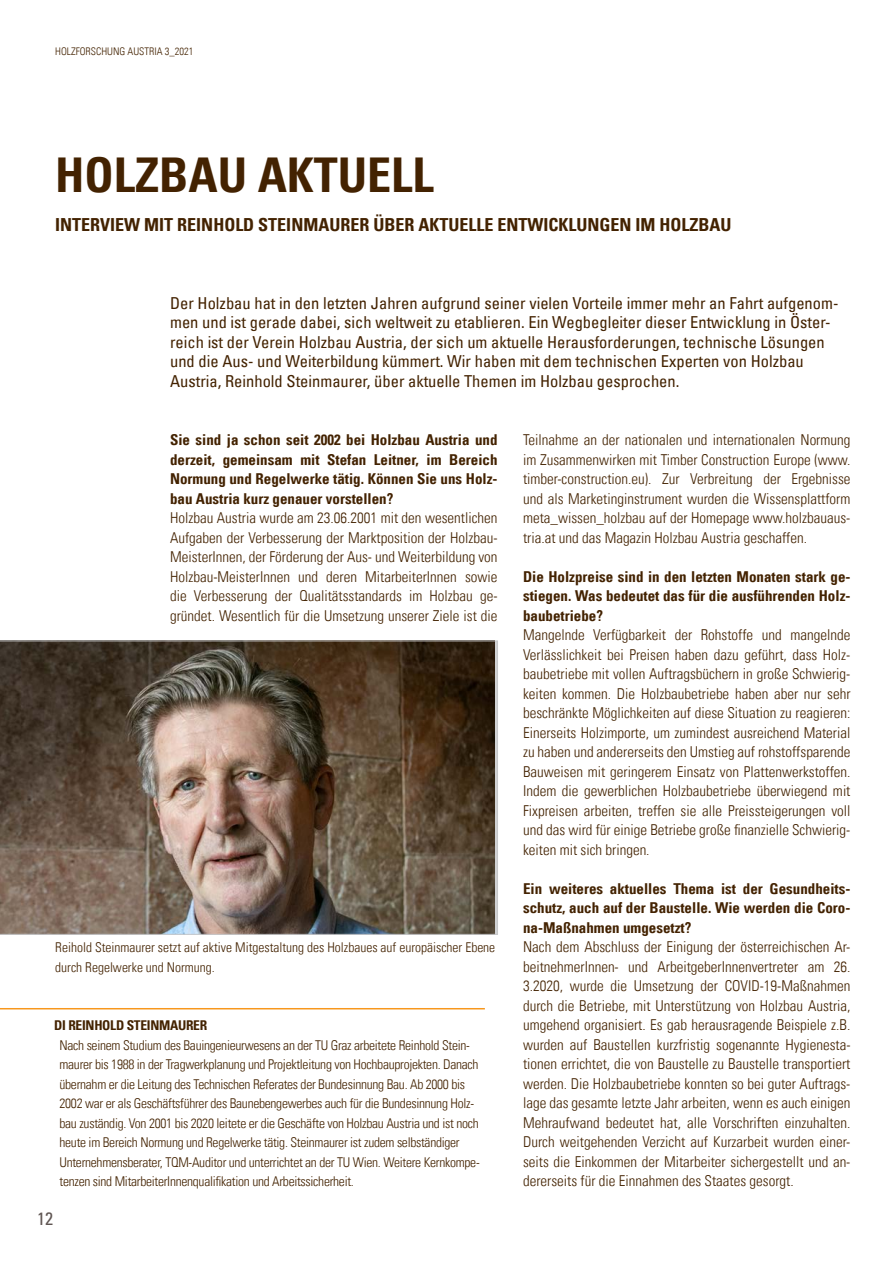
<style>
.page{position:relative;width:893px;height:1263px;background:#fff}
.page>*{position:absolute;margin:0;border:0;box-sizing:border-box;transform-origin:0 0}
.t1{font:48px "Univers Com 67 Bold Cond";color:#432201}
.t2{font:18px "Univers Com 67 Bold Cond";color:#432201}
.t3{font:condensed 18px "Univers Com 57";color:#5f5552}
.t4{font:condensed 16.5px/19.5px "Univers Com 57";color:#432201}
.t5{font:15px/19.5px "Univers Com 47 Light Cond";color:#432201;text-align:justify}
.t6{font:15px/19.5px "Univers Com 67 Bold Cond";color:#432201;text-align:justify}
.t7{font:13.5px/19.5px "Univers Com 47 Light Cond";letter-spacing:-.02em;color:#432201}
.t8{font:13.5px/19.5px "Univers Com 47 Light Cond";color:#432201}
.t9{font:13.5px "Univers Com 67 Bold Cond";letter-spacing:-.02em;color:#432201}
.t10{font:10.5px "Univers Com 47 Light Cond";color:#432201}
</style>
<div class="page">
<hr style="left:0;top:1008px;width:485px;height:1px;background:#f7971d">
<svg style="left:0;top:641px;width:498px;height:293px;background:#665546"></svg>
<p class="t10" style="left:55px;top:45px;width:140px">HOLZFORSCHUNG AUSTRIA 3_2021</p>
<h1 class="t1" style="left:55px;top:145px;width:380px">HOLZBAU AKTUELL</h1>
<p class="t2" style="left:55px;top:213px;width:678px">INTERVIEW MIT REINHOLD STEINMAURER ÜBER AKTUELLE ENTWICKLUNGEN IM HOLZBAU</p>
<p class="t4" style="left:170px;top:293px;width:670px">Der Holzbau hat in den letzten Jahren aufgrund seiner vielen Vorteile immer mehr an Fahrt aufgenom&shy;men und ist gerade dabei, sich weltweit zu etablieren. Ein Wegbegleiter dieser Entwicklung in Öster&shy;reich ist der Verein Holzbau Austria, der sich um aktuelle Herausforderungen, technische Lösungen und die Aus- und Weiterbildung kümmert. Wir haben mit dem technischen Experten von Holzbau Austria, Reinhold Steinmaurer, über aktuelle Themen im Holzbau gesprochen.</p>
<p class="t6" style="left:170px;top:430px;width:329px">Sie sind ja schon seit 2002 bei Holzbau Austria und derzeit, gemeinsam mit Stefan Leitner, im Bereich Normung und Regelwerke tätig. Können Sie uns Holz&shy;bau Austria kurz genauer vorstellen?</p>
<p class="t5" style="left:170px;top:508px;width:329px">Holzbau Austria wurde am 23.06.2001 mit den wesentlichen Aufgaben der Verbesserung der Marktposition der Holzbau-MeisterInnen, der Förderung der Aus- und Weiterbildung von Holzbau-MeisterInnen und deren MitarbeiterInnen sowie die Verbesserung der Qualitätsstandards im Holzbau ge&shy;gründet. Wesentlich für die Umsetzung unserer Ziele ist die</p>
<p class="t8" style="left:55px;top:938px;width:441px">Reihold Steinmaurer setzt auf aktive Mitgestaltung des Holzbaues auf europäischer Ebene durch Regelwerke und Normung.</p>
<p class="t9" style="left:54px;top:1017px;width:155px">DI REINHOLD STEINMAURER</p>
<p class="t7" style="left:60px;top:1035px;width:422px">Nach seinem Studium des Bauingenieurwesens an der TU Graz arbeitete Reinhold Stein&shy;maurer bis 1988 in der Tragwerkplanung und Projektleitung von Hochbauprojekten. Danach übernahm er die Leitung des Technischen Referates der Bundesinnung Bau. Ab 2000 bis 2002 war er als Geschäftsführer des Baunebengewerbes auch für die Bundesinnung Holz&shy;bau zuständig. Von 2001 bis 2020 leitete er die Geschäfte von Holzbau Austria und ist noch heute im Bereich Normung und Regelwerke tätig. Steinmaurer ist zudem selbständiger Unternehmensberater, TQM-Auditor und unterrichtet an der TU Wien. Weitere Kernkompe&shy;tenzen sind MitarbeiterInnenqualifikation und Arbeitssicherheit.</p>
<p class="t3" style="left:37px;top:1207px;width:17px">12</p>
<p class="t5" style="left:523px;top:430px;width:329px">Teilnahme an der nationalen und internationalen Normung im Zusammenwirken mit Timber Construction Europe (www. timber-construction.eu). Zur Verbreitung der Ergebnisse und als Marketinginstrument wurden die Wissensplattform meta_wissen_holzbau auf der Homepage www.holzbauaus&shy;tria.at und das Magazin Holzbau Austria geschaffen.</p>
<p class="t6" style="left:523px;top:567px;width:329px">Die Holzpreise sind in den letzten Monaten stark ge&shy;stiegen. Was bedeutet das für die ausführenden Holz&shy;baubetriebe?</p>
<p class="t5" style="left:523px;top:625px;width:329px">Mangelnde Verfügbarkeit der Rohstoffe und mangelnde Verlässlichkeit bei Preisen haben dazu geführt, dass Holz&shy;baubetriebe mit vollen Auftragsbüchern in große Schwierig&shy;keiten kommen. Die Holzbaubetriebe haben aber nur sehr beschränkte Möglichkeiten auf diese Situation zu reagieren:<br>Einerseits Holzimporte, um zumindest ausreichend Material zu haben und andererseits den Umstieg auf rohstoffsparende Bauweisen mit geringerem Einsatz von Plattenwerkstoffen.<br>Indem die gewerblichen Holzbaubetriebe überwiegend mit Fixpreisen arbeiten, treffen sie alle Preissteigerungen voll und das wird für einige Betriebe große finanzielle Schwierig&shy;keiten mit sich bringen.</p>
<p class="t6" style="left:523px;top:879px;width:329px">Ein weiteres aktuelles Thema ist der Gesundheits&shy;schutz, auch auf der Baustelle. Wie werden die Coro&shy;na-Maßnahmen umgesetzt?</p>
<p class="t5" style="left:523px;top:937px;width:329px">Nach dem Abschluss der Einigung der österreichischen Ar&shy;beitnehmerInnen- und ArbeitgeberInnenvertreter am 26.<br>3.2020, wurde die Umsetzung der COVID-19-Maßnahmen durch die Betriebe, mit Unterstützung von Holzbau Austria, umgehend organisiert. Es gab herausragende Beispiele z.B. wurden auf Baustellen kurzfristig sogenannte Hygienesta&shy;tionen errichtet, die von Baustelle zu Baustelle transportiert werden. Die Holzbaubetriebe konnten so bei guter Auftrags&shy;lage das gesamte letzte Jahr arbeiten, wenn es auch einigen Mehraufwand bedeutet hat, alle Vorschriften einzuhalten.<br>Durch weitgehenden Verzicht auf Kurzarbeit wurden einer&shy;seits die Einkommen der Mitarbeiter sichergestellt und an&shy;dererseits für die Einnahmen des Staates gesorgt.</p>
</div>
